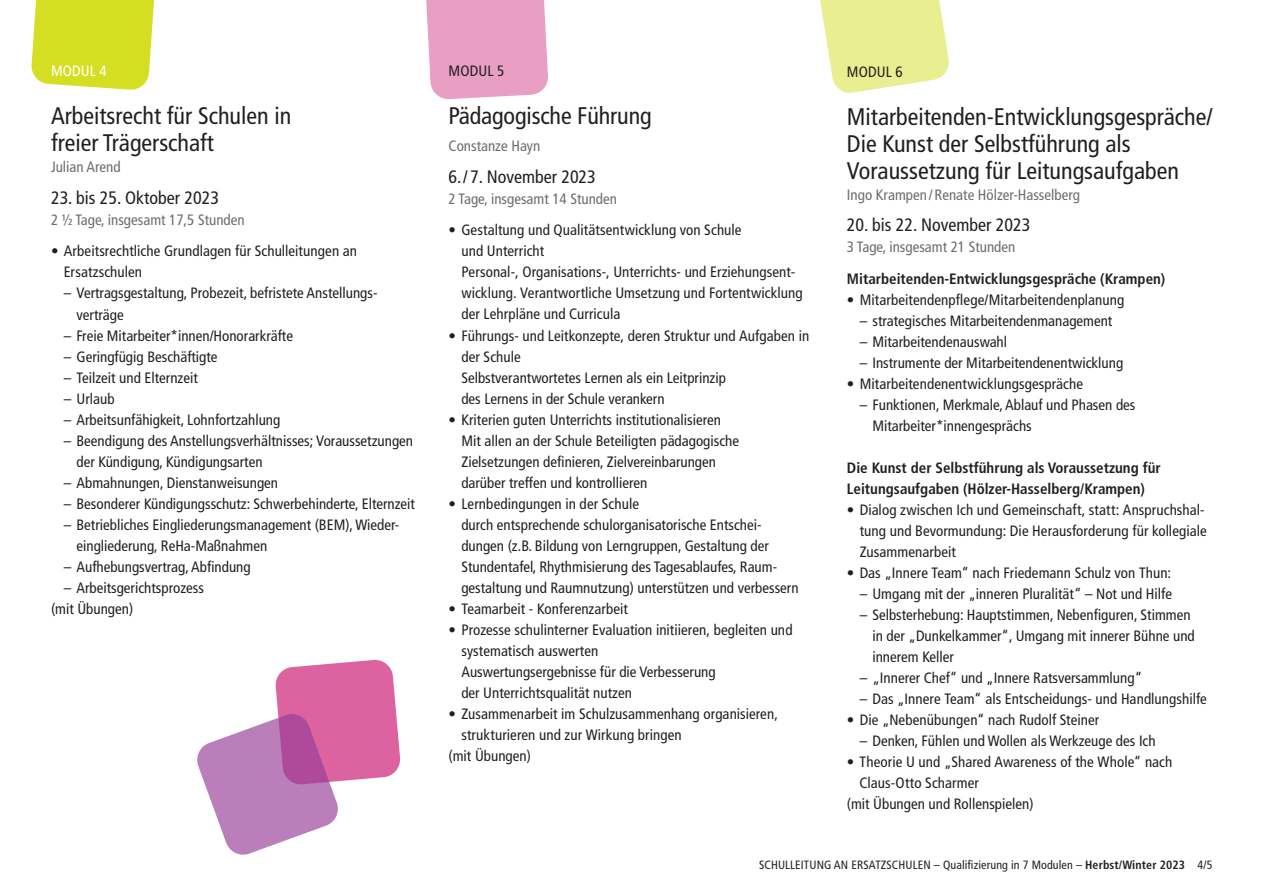
<style>
.page{position:relative;width:1263px;height:893px;background:#fff}
.page>*{position:absolute;margin:0;border:0;box-sizing:border-box;transform-origin:0 0}
.t1{font:condensed 24px/27px "Frutiger LT Pro";color:#231f20}
.t2{font:condensed 18px "Frutiger LT Pro";color:#231f20}
.t3{font:condensed 15px/21px "Frutiger LT Pro";color:#231f20}
.t4{font:condensed 15px "Frutiger LT Pro";color:#6c6d70}
.t5{font:700 condensed 15px/21px "Frutiger LT Std";color:#231f20}
.t6{font:condensed 15px "Frutiger LT Pro";letter-spacing:.005em;color:#fff}
.t7{font:condensed 12px "Frutiger LT Pro";letter-spacing:.01em;color:#231f20}
.s1{font-family:"Frutiger LT Std";font-weight:700}
</style>
<div class="page">
<svg style="left:31px;top:0;width:123px;height:90px;background:#d7e036"></svg>
<svg style="left:197px;top:659px;width:204px;height:196px"></svg>
<svg style="left:426px;top:0;width:122px;height:99px;background:#eaa5c7"></svg>
<svg style="left:820px;top:0;width:129px;height:93px;background:#ecf0a2"></svg>
<p class="t6" style="left:51px;top:63px;width:57px">MODUL 4</p>
<h1 class="t1" style="left:51px;top:103px;width:242px">Arbeitsrecht für Schulen in freier Trägerschaft</h1>
<p class="t4" style="left:51px;top:159px;width:71px">Julian Arend</p>
<p class="t2" style="left:51px;top:187px;width:170px">23. bis 25. Oktober 2023</p>
<p class="t4" style="left:51px;top:211px;width:195px">2 1/2 Tage, insgesamt 17,5 Stunden</p>
<p class="t3" style="left:64px;top:241px;width:295px;text-indent:-13px">• Arbeitsrechtliche Grundlagen für Schulleitungen an<br>Ersatzschulen</p>
<p class="t3" style="left:77px;top:283px;width:301px;text-indent:-13px">– Vertragsgestaltung, Probezeit, befristete Anstellungs&shy;verträge</p>
<p class="t3" style="left:64px;top:325px;width:231px">– Freie Mitarbeiter*innen/Honorarkräfte</p>
<p class="t3" style="left:64px;top:346px;width:155px">– Geringfügig Beschäftigte</p>
<p class="t3" style="left:64px;top:367px;width:136px">– Teilzeit und Elternzeit</p>
<p class="t3" style="left:64px;top:388px;width:52px">– Urlaub</p>
<p class="t3" style="left:64px;top:409px;width:218px">– Arbeitsunfähigkeit, Lohnfortzahlung</p>
<p class="t3" style="left:77px;top:430px;width:338px;text-indent:-13px">– Beendigung des Anstellungsverhältnisses; Voraussetzungen der Kündigung, Kündigungsarten</p>
<p class="t3" style="left:64px;top:472px;width:216px">– Abmahnungen, Dienstanweisungen</p>
<p class="t3" style="left:64px;top:493px;width:353px">– Besonderer Kündigungsschutz: Schwerbehinderte, Elternzeit</p>
<p class="t3" style="left:77px;top:514px;width:324px;text-indent:-13px">– Betriebliches Eingliederungsmanagement (BEM), Wieder&shy;eingliederung, ReHa-Maßnahmen</p>
<p class="t3" style="left:64px;top:556px;width:188px">– Aufhebungsvertrag, Abfindung</p>
<p class="t3" style="left:51px;top:577px;width:154px;text-indent:13px">– Arbeitsgerichtsprozess (mit Übungen)</p>
<p class="t3" style="left:449px;top:61px;width:57px">MODUL 5</p>
<h1 class="t1" style="left:449px;top:103px;width:205px">Pädagogische Führung</h1>
<p class="t4" style="left:449px;top:138px;width:93px">Constanze Hayn</p>
<p class="t2" style="left:449px;top:166px;width:149px">6./ 7. November 2023</p>
<p class="t4" style="left:449px;top:190px;width:170px">2 Tage, insgesamt 14 Stunden</p>
<p class="t3" style="left:461px;top:220px;width:343px;text-indent:-13px">• Gestaltung und Qualitätsentwicklung von Schule<br>und Unterricht<br>Personal-, Organisations-, Unterrichts- und Erziehungsent&shy;wicklung. Verantwortliche Umsetzung und Fortentwicklung der Lehrpläne und Curricula</p>
<p class="t3" style="left:461px;top:325px;width:349px;text-indent:-13px">• Führungs- und Leitkonzepte, deren Struktur und Aufgaben in der Schule<br>Selbstverantwortetes Lernen als ein Leitprinzip<br>des Lernens in der Schule verankern</p>
<p class="t3" style="left:461px;top:409px;width:279px;text-indent:-13px">• Kriterien guten Unterrichts institutionalisieren Mit allen an der Schule Beteiligten pädagogische Zielsetzungen definieren, Zielvereinbarungen darüber treffen und kontrollieren</p>
<p class="t3" style="left:461px;top:493px;width:339px;text-indent:-13px">• Lernbedingungen in der Schule<br>durch entsprechende schulorganisatorische Entschei&shy;dungen (z.B. Bildung von Lerngruppen, Gestaltung der Stundentafel, Rhythmisierung des Tagesablaufes, Raum&shy;gestaltung und Raumnutzung) unterstützen und verbessern</p>
<p class="t3" style="left:449px;top:598px;width:181px">• Teamarbeit - Konferenzarbeit</p>
<p class="t3" style="left:461px;top:619px;width:333px;text-indent:-13px">• Prozesse schulinterner Evaluation initiieren, begleiten und systematisch auswerten<br>Auswertungsergebnisse für die Verbesserung<br>der Unterrichtsqualität nutzen</p>
<p class="t3" style="left:449px;top:703px;width:331px">• Zusammenarbeit im Schulzusammenhang organisieren,</p>
<p class="t3" style="left:461px;top:724px;width:222px">strukturieren und zur Wirkung bringen</p>
<p class="t3" style="left:449px;top:745px;width:84px">(mit Übungen)</p>
<p class="t3" style="left:847px;top:61px;width:57px">MODUL 6</p>
<h1 class="t1" style="left:847px;top:103px;width:367px">Mitarbeitenden-Entwicklungsgespräche/<br>Die Kunst der Selbstführung als<br>Voraussetzung für Leitungsaufgaben</h1>
<p class="t4" style="left:847px;top:186px;width:235px">Ingo Krampen /Renate Hölzer-Hasselberg</p>
<p class="t2" style="left:847px;top:214px;width:185px">20. bis 22. November 2023</p>
<p class="t4" style="left:847px;top:238px;width:170px">3 Tage, insgesamt 21 Stunden</p>
<p class="t5" style="left:847px;top:268px;width:320px">Mitarbeitenden-Entwicklungsgespräche (Krampen)</p>
<p class="t3" style="left:847px;top:289px;width:279px">• Mitarbeitendenpflege/Mitarbeitendenplanung</p>
<p class="t3" style="left:860px;top:310px;width:254px">– strategisches Mitarbeitendenmanagement</p>
<p class="t3" style="left:860px;top:331px;width:149px">– Mitarbeitendenauswahl</p>
<p class="t3" style="left:860px;top:352px;width:265px">– Instrumente der Mitarbeitendenentwicklung</p>
<p class="t3" style="left:847px;top:373px;width:238px">• Mitarbeitendenentwicklungsgespräche</p>
<p class="t3" style="left:872px;top:394px;width:264px;text-indent:-13px">– Funktionen, Merkmale, Ablauf und Phasen des<br>Mitarbeiter*innengesprächs</p>
<p class="t5" style="left:847px;top:457px;width:315px">Die Kunst der Selbstführung als Voraussetzung für<br>Leitungsaufgaben (Hölzer-Hasselberg/Krampen)</p>
<p class="t3" style="left:860px;top:499px;width:349px;text-indent:-13px">• Dialog zwischen Ich und Gemeinschaft, statt: Anspruchshal&shy;tung und Bevormundung: Die Herausforderung für kollegiale<br>Zusammenarbeit</p>
<p class="t3" style="left:847px;top:562px;width:326px">• Das „Innere Team“ nach Friedemann Schulz von Thun:</p>
<p class="t3" style="left:860px;top:583px;width:314px">– Umgang mit der „inneren Pluralität“ – Not und Hilfe</p>
<p class="t3" style="left:872px;top:604px;width:324px;text-indent:-13px">– Selbsterhebung: Hauptstimmen, Nebenfiguren, Stimmen in der „Dunkelkammer“, Umgang mit innerer Bühne und innerem Keller</p>
<p class="t3" style="left:860px;top:667px;width:284px">– „Innerer Chef“ und „Innere Ratsversammlung“</p>
<p class="t3" style="left:860px;top:688px;width:349px">– Das „Innere Team“ als Entscheidungs- und Handlungshilfe</p>
<p class="t3" style="left:847px;top:709px;width:254px">• Die „Nebenübungen“ nach Rudolf Steiner</p>
<p class="t3" style="left:860px;top:730px;width:298px">– Denken, Fühlen und Wollen als Werkzeuge des Ich</p>
<p class="t3" style="left:847px;top:751px;width:327px">• Theorie U und „Shared Awareness of the Whole“ nach</p>
<p class="t3" style="left:860px;top:772px;width:121px">Claus-Otto Scharmer</p>
<p class="t3" style="left:847px;top:793px;width:188px">(mit Übungen und Rollenspielen)</p>
<p class="t7" style="left:759px;top:858px;width:455px">SCHULLEITUNG AN ERSATZSCHULEN – Qualifizierung in 7 Modulen – <span class="s1">Herbst/Winter 2023</span> 4/5</p>
</div>
